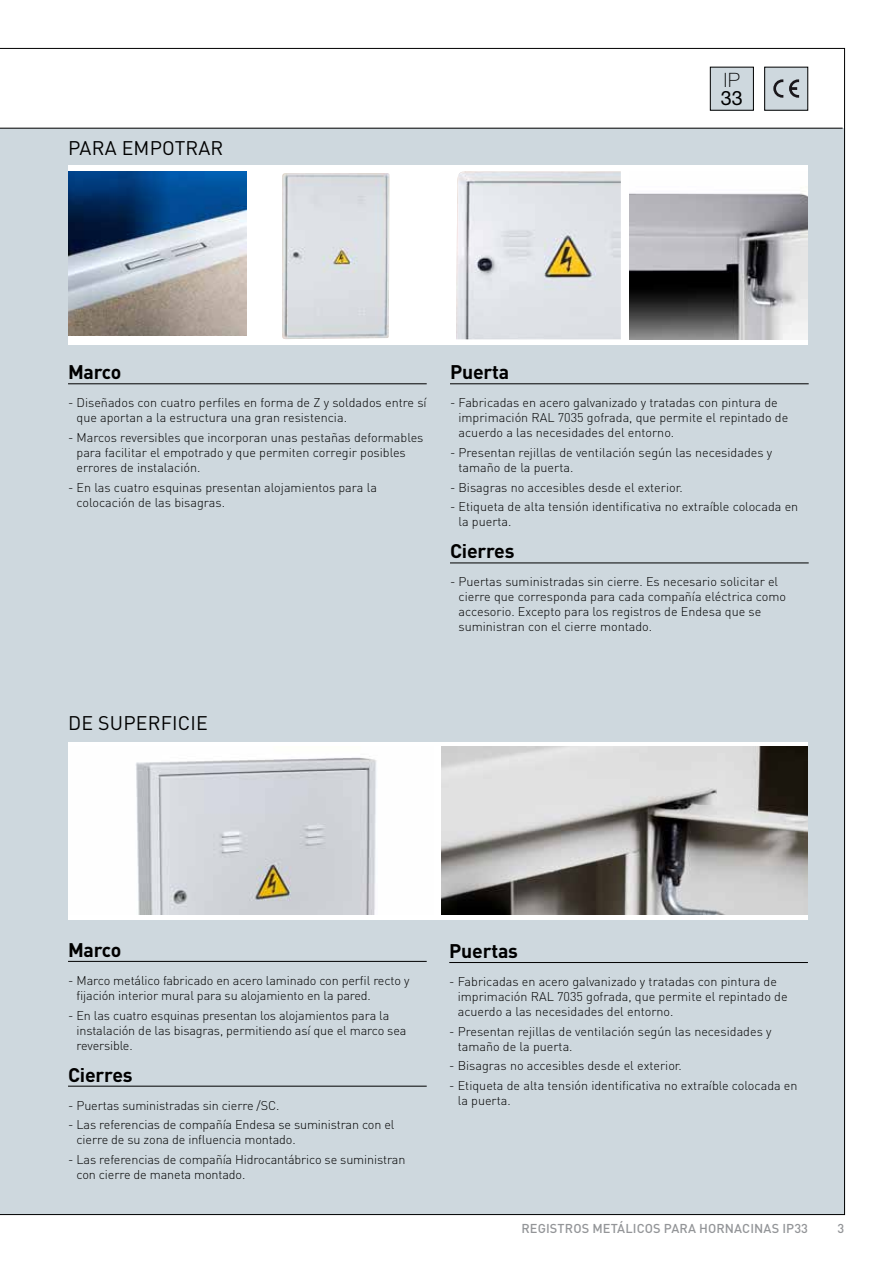
<style>
.page{position:relative;width:893px;height:1263px;background:#fff}
.page>*{position:absolute;margin:0;border:0;box-sizing:border-box;transform-origin:0 0}
.t1{font:100 19.8px "Helvetica Neue LT Pro";color:#000}
.t2{font:19.8px "Helvetica Neue LT Pro";color:#000}
.t3{font:700 19.5px "DIN Pro";letter-spacing:-.01em;color:#000}
.t4{font:19.5px "DIN Pro";letter-spacing:.01em;color:#000}
.t5{font:500 12.75px "DIN Pro";letter-spacing:.01em;color:#939598}
.t6{font:300 12.6px/15px "DIN Pro";color:#000}
</style>
<div class="page">
<div style="left:710px;top:67px;width:43px;height:43px;background:#ced8de"></div>
<div style="left:710px;top:67px;width:44px;height:43px;border:1px solid #000"></div>
<div style="left:765px;top:67px;width:43px;height:43px;background:#ced8de"></div>
<svg style="left:773px;top:79px;width:10px;height:19px"></svg>
<svg style="left:789px;top:79px;width:10px;height:19px"></svg>
<div style="left:0;top:128px;width:845px;height:1087px;background:#ced8de"></div>
<div style="left:68px;top:166px;width:740px;height:179px;background:#fff"></div>
<img style="left:456px;top:171px;width:165px;height:168px">
<img style="left:629px;top:191px;width:179px;height:148px">
<svg style="left:68px;top:335px;width:179px;height:1px"></svg>
<img style="left:68px;top:171px;width:179px;height:164px">
<img style="left:282px;top:173px;width:107px;height:166px">
<div style="left:68px;top:742px;width:740px;height:177px;background:#fff"></div>
<img style="left:442px;top:746px;width:366px;height:168px">
<hr style="left:450px;top:383px;width:359px;height:1px;background:#000">
<hr style="left:450px;top:562px;width:359px;height:1px;background:#000">
<hr style="left:68px;top:383px;width:359px;height:1px;background:#000">
<hr style="left:68px;top:961px;width:359px;height:1px;background:#000">
<hr style="left:68px;top:1086px;width:359px;height:1px;background:#000">
<img style="left:136px;top:757px;width:241px;height:157px">
<hr style="left:449px;top:962px;width:359px;height:1px;background:#000">
<h2 class="t4" style="left:68px;top:135px;width:25px">PARA</h2>
<h2 class="t4" style="left:122px;top:135px;width:77px">EMPOTRAR</h2>
<h1 class="t1" style="left:724px;top:68px;width:17px">IP</h1>
<h1 class="t2" style="left:721px;top:86px;width:24px">33</h1>
<h2 class="t3" style="left:68px;top:359px;width:55px">Marco</h2>
<p class="t6" style="left:77px;top:395px;width:352px;text-indent:-9px">- Diseñados con cuatro perfiles en forma de Z y soldados entre sí que aportan a la estructura una gran resistencia.</p>
<p class="t6" style="left:77px;top:429px;width:348px;text-indent:-9px">- Marcos reversibles que incorporan unas pestañas deformables para facilitar el empotrado y que permiten corregir posibles errores de instalación.</p>
<p class="t6" style="left:77px;top:479px;width:302px;text-indent:-9px">- En las cuatro esquinas presentan alojamientos para la colocación de las bisagras.</p>
<h2 class="t3" style="left:450px;top:359px;width:61px">Puerta</h2>
<p class="t6" style="left:458px;top:395px;width:331px;text-indent:-9px">- Fabricadas en acero galvanizado y tratadas con pintura de imprimación RAL 7035 gofrada, que permite el repintado de acuerdo a las necesidades del entorno.</p>
<p class="t6" style="left:458px;top:444px;width:315px;text-indent:-9px">- Presentan rejillas de ventilación según las necesidades y tamaño de la puerta.</p>
<p class="t6" style="left:450px;top:479px;width:234px">- Bisagras no accesibles desde el exterior.</p>
<p class="t6" style="left:458px;top:499px;width:341px;text-indent:-9px">- Etiqueta de alta tensión identificativa no extraíble colocada en la puerta.</p>
<h2 class="t3" style="left:450px;top:538px;width:66px">Cierres</h2>
<p class="t6" style="left:458px;top:574px;width:329px;text-indent:-9px">- Puertas suministradas sin cierre. Es necesario solicitar el cierre que corresponda para cada compañía eléctrica como accesorio. Excepto para los registros de Endesa que se suministran con el cierre montado.</p>
<h2 class="t4" style="left:68px;top:710px;width:141px">DE SUPERFICIE</h2>
<h2 class="t3" style="left:68px;top:936px;width:55px">Marco</h2>
<p class="t6" style="left:77px;top:972px;width:334px;text-indent:-9px">- Marco metálico fabricado en acero laminado con perfil recto y fijación interior mural para su alojamiento en la pared.</p>
<p class="t6" style="left:77px;top:1007px;width:331px;text-indent:-9px">- En las cuatro esquinas presentan los alojamientos para la instalación de las bisagras, permitiendo así que el marco sea reversible.</p>
<h2 class="t3" style="left:68px;top:1061px;width:66px">Cierres</h2>
<p class="t6" style="left:68px;top:1097px;width:213px">- Puertas suministradas sin cierre /SC.</p>
<p class="t6" style="left:77px;top:1117px;width:319px;text-indent:-9px">- Las referencias de compañía Endesa se suministran con el cierre de su zona de influencia montado.</p>
<p class="t6" style="left:77px;top:1151px;width:330px;text-indent:-9px">- Las referencias de compañía Hidrocantábrico se suministran con cierre de maneta montado.</p>
<h2 class="t3" style="left:449px;top:937px;width:70px">Puertas</h2>
<p class="t6" style="left:458px;top:973px;width:331px;text-indent:-9px">- Fabricadas en acero galvanizado y tratadas con pintura de imprimación RAL 7035 gofrada, que permite el repintado de acuerdo a las necesidades del entorno.</p>
<p class="t6" style="left:458px;top:1023px;width:315px;text-indent:-9px">- Presentan rejillas de ventilación según las necesidades y tamaño de la puerta.</p>
<p class="t6" style="left:449px;top:1058px;width:234px">- Bisagras no accesibles desde el exterior.</p>
<p class="t6" style="left:458px;top:1077px;width:341px;text-indent:-9px">- Etiqueta de alta tensión identificativa no extraíble colocada en la puerta.</p>
<p class="t5" style="left:521px;top:1219px;width:288px">REGISTROS METÁLICOS PARA HORNACINAS ip33</p>
<p class="t5" style="left:837px;top:1219px;width:8px">3</p>
</div>
